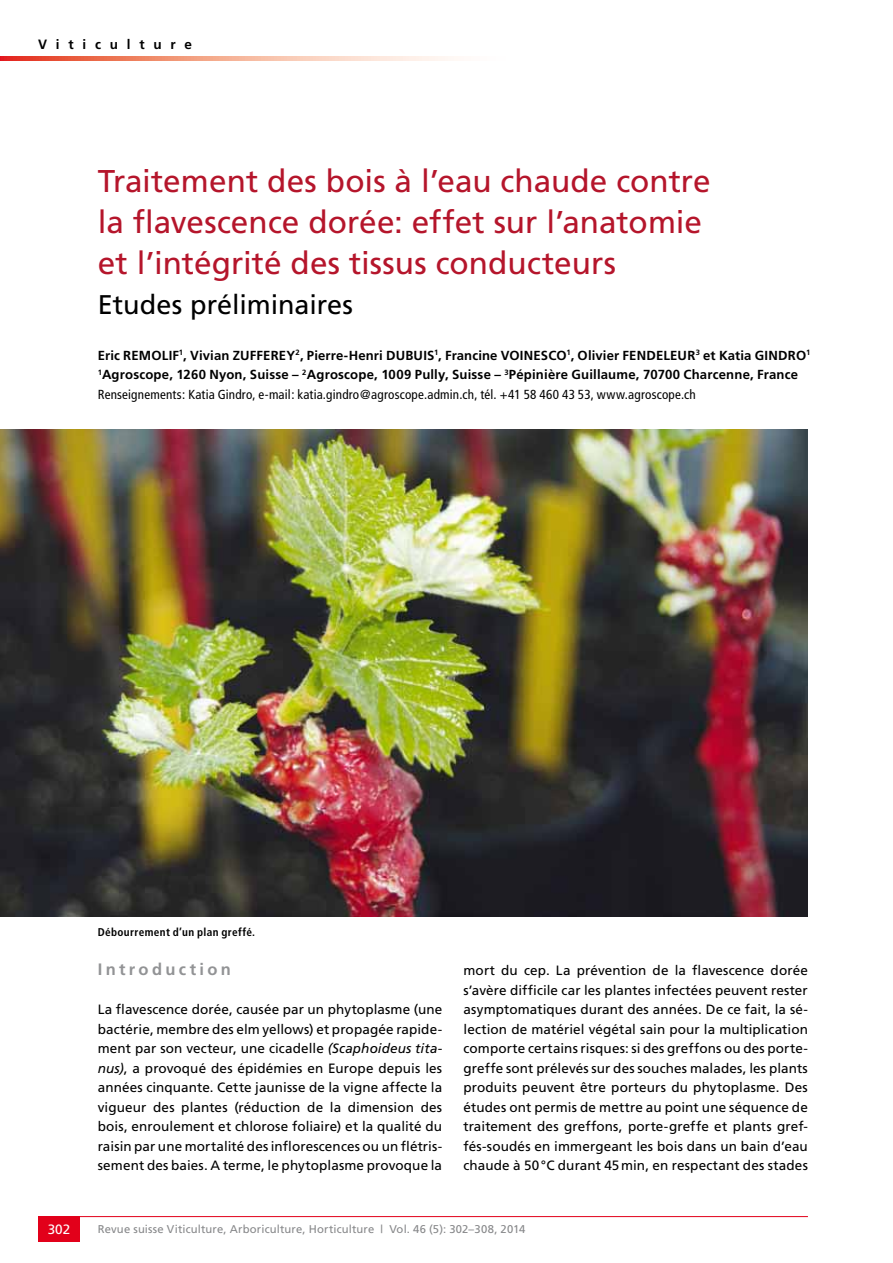
<style>
.page{position:relative;width:893px;height:1263px;background:#fff}
.page>*{position:absolute;margin:0;border:0;box-sizing:border-box;transform-origin:0 0}
.t1{font:31.5px/40.5px "Frutiger";color:#b5152b}
.t2{font:27px "Frutiger";letter-spacing:-.005em;color:#000}
.t3{font:700 16.5px "Frutiger";letter-spacing:.2em;color:#929395}
.t4{font:13.5px/19.5px "Frutiger";letter-spacing:.01em;color:#000;text-align:justify}
.t5{font:700 13.5px "Frutiger";letter-spacing:.65em;color:#000}
.t6{font:13.5px "Frutiger";color:#fff}
.t7{font:700 13.2px/19.5px "Frutiger";letter-spacing:.01em;color:#000}
.t8{font:11.25px "Frutiger";letter-spacing:.015em;color:#87888a}
.t9{font:700 condensed 11.25px "Frutiger";letter-spacing:.03em;color:#000}
.s1{font-weight:400;font-stretch:condensed}
.s2{font-style:italic}
</style>
<div class="page">
<hr style="left:38px;top:1216px;width:770px;height:1px;background:#e2001a">
<div style="left:38px;top:1216px;width:42px;height:26px;background:#e2001a"></div>
<img style="left:0;top:429px;width:808px;height:488px">
<svg style="left:0;top:56px;width:451px;height:5px;background:#f3a48f"></svg>
<p class="t5" style="left:38px;top:36px;width:156px">Viticulture</p>
<p class="t1" style="left:98px;top:161px;width:614px">Traitement des bois à l’eau chaude contre la flavescence dorée: effet sur l’anatomie et l’intégrité des tissus conducteurs</p>
<p class="t2" style="left:98px;top:289px;width:257px">Etudes préliminaires</p>
<p class="t7" style="left:98px;top:345px;width:714px">Eric REMOLIF<sup>1</sup>, Vivian ZUFFEREY<sup>2</sup>, Pierre-Henri DUBUIS<sup>1</sup>, Francine VOINESCO<sup>1</sup>, Olivier FENDELEUR<sup>3</sup> et Katia GINDRO<sup>1<br>1</sup>Agroscope, 1260 Nyon, Suisse – <sup>2</sup>Agroscope, 1009 Pully, Suisse – <sup>3</sup>Pépinière Guillaume, 70700 Charcenne, France<br><span class="s1">Renseignements: Katia Gindro, e-mail: katia.gindro@agroscope.admin.ch, tél. +41 58 460 43 53, www.agroscope.ch</span></p>
<p class="t9" style="left:98px;top:925px;width:159px">Débourrement d’un plan greffé.</p>
<p class="t3" style="left:98px;top:960px;width:135px">Introduction</p>
<p class="t4" style="left:98px;top:999px;width:346px">La flavescence dorée, causée par un phytoplasme (une bactérie, membre des elm yellows) et propagée rapide&shy;ment par son vecteur, une cicadelle <span class="s2">(Scaphoideus tita&shy;nus)</span>, a provoqué des épidémies en Europe depuis les années cinquante. Cette jaunisse de la vigne affecte la vigueur des plantes (réduction de la dimension des bois, enroulement et chlorose foliaire) et la qualité du raisin par une mortalité des inflorescences ou un flétris&shy;sement des baies. A terme, le phytoplasme provoque la</p>
<p class="t4" style="left:463px;top:960px;width:346px">mort du cep. La prévention de la flavescence dorée s’avère difficile car les plantes infectées peuvent rester asymptomatiques durant des années. De ce fait, la sé&shy;lection de matériel végétal sain pour la multiplication comporte certains risques: si des greffons ou des porte&shy;greffe sont prélevés sur des souches malades, les plants produits peuvent être porteurs du phytoplasme. Des études ont permis de mettre au point une séquence de traitement des greffons, porte-greffe et plants gref&shy;fés-soudés en immergeant les bois dans un bain d’eau chaude à 50°C durant 45min, en respectant des stades</p>
<p class="t6" style="left:48px;top:1221px;width:24px">302</p>
<p class="t8" style="left:98px;top:1223px;width:429px">Revue suisse Viticulture, Arboriculture, Horticulture | Vol. 46 (5): 302–308, 2014</p>
</div>
